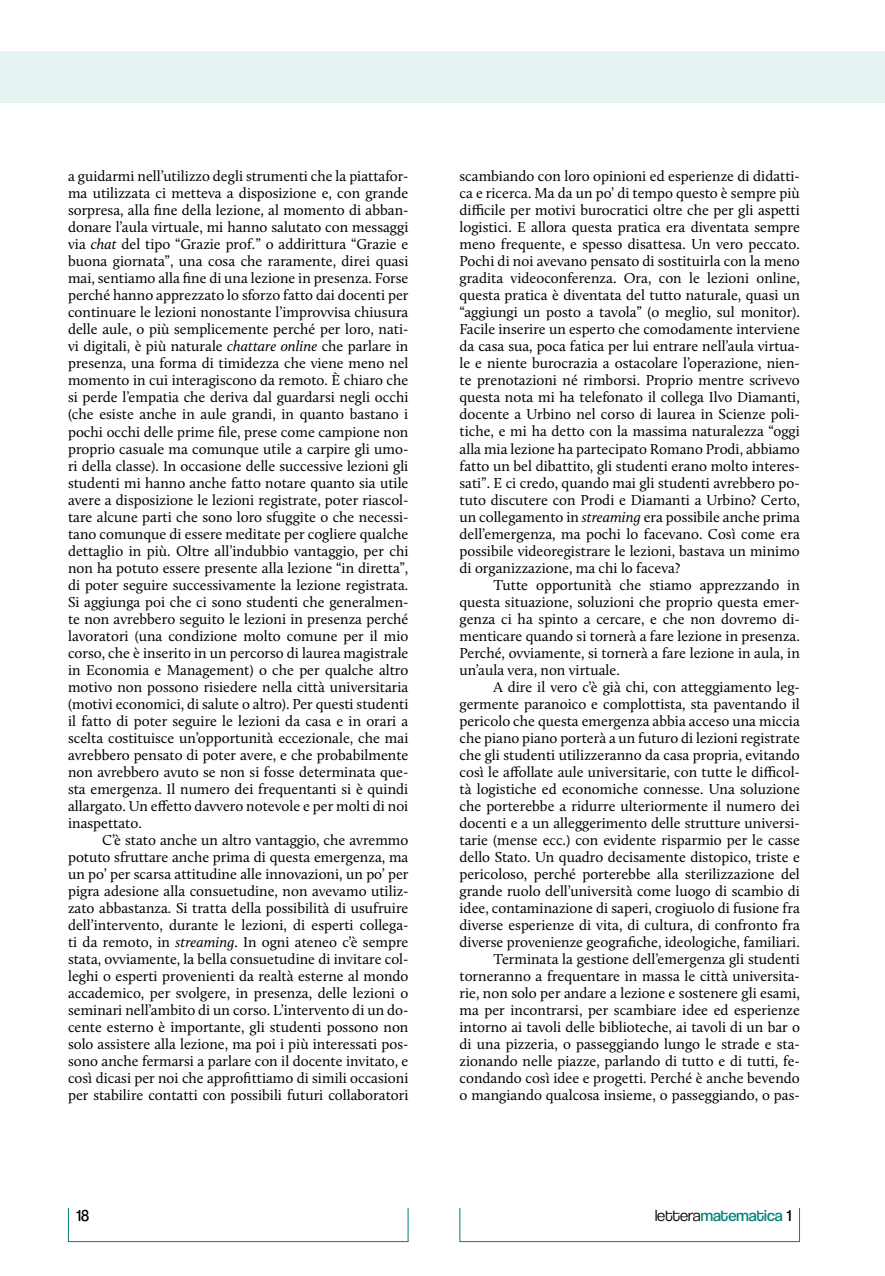
<style>
.page{position:relative;width:885px;height:1276px;background:#fff}
.page>*{position:absolute;margin:0;border:0;box-sizing:border-box;transform-origin:0 0}
.t1{font:16.5px "Coolvetica Bk";color:#008179}
.t2{font:16.5px "Coolvetica Bk";color:#000}
.t3{font:14.85px/17px "Calluna";color:#000;text-align:justify}
.s1{font-style:italic}
.s2{font-family:"Coolvetica Lt";color:#000}
.s3{color:#000}
</style>
<div class="page">
<div style="left:0;top:51px;width:884px;height:51px;background:#e5f4f3"></div>
<hr style="left:459px;top:1241px;width:340px;height:1px;background:#008179">
<hr style="left:459px;top:1208px;width:1px;height:34px;background:#008179">
<hr style="left:799px;top:1208px;width:1px;height:33px;background:#008179">
<hr style="left:68px;top:1241px;width:340px;height:1px;background:#008179">
<hr style="left:68px;top:1208px;width:1px;height:34px;background:#008179">
<hr style="left:407px;top:1208px;width:1px;height:33px;background:#008179">
<p class="t3" style="left:68px;top:168px;width:342px">a guidarmi nell’utilizzo degli strumenti che la piattafor&shy;ma utilizzata ci metteva a disposizione e, con grande sorpresa, alla fine della lezione, al momento di abban&shy;donare l’aula virtuale, mi hanno salutato con messaggi via <span class="s1">chat</span> del tipo “Grazie prof.” o addirittura “Grazie e buona giornata”, una cosa che raramente, direi quasi mai, sentiamo alla fine di una lezione in presenza. Forse perché hanno apprezzato lo sforzo fatto dai docenti per continuare le lezioni nonostante l’improvvisa chiusura delle aule, o più semplicemente perché per loro, nati&shy;vi digitali, è più naturale <span class="s1">chattare online</span> che parlare in presenza, una forma di timidezza che viene meno nel momento in cui interagiscono da remoto. È chiaro che si perde l’empatia che deriva dal guardarsi negli occhi (che esiste anche in aule grandi, in quanto bastano i pochi occhi delle prime file, prese come campione non proprio casuale ma comunque utile a carpire gli umo&shy;ri della classe). In occasione delle successive lezioni gli studenti mi hanno anche fatto notare quanto sia utile avere a disposizione le lezioni registrate, poter riascol&shy;tare alcune parti che sono loro sfuggite o che necessi&shy;tano comunque di essere meditate per cogliere qualche dettaglio in più. Oltre all’indubbio vantaggio, per chi non ha potuto essere presente alla lezione “in diretta”, di poter seguire successivamente la lezione registrata.<br>Si aggiunga poi che ci sono studenti che generalmen&shy;te non avrebbero seguito le lezioni in presenza perché lavoratori (una condizione molto comune per il mio corso, che è inserito in un percorso di laurea magistrale in Economia e Management) o che per qualche altro motivo non possono risiedere nella città universitaria (motivi economici, di salute o altro). Per questi studenti il fatto di poter seguire le lezioni da casa e in orari a scelta costituisce un’opportunità eccezionale, che mai avrebbero pensato di poter avere, e che probabilmente non avrebbero avuto se non si fosse determinata que&shy;sta emergenza. Il numero dei frequentanti si è quindi allargato. Un effetto davvero notevole e per molti di noi inaspettato.</p>
<p class="t3" style="left:68px;top:831px;width:342px;text-indent:34px">C’è stato anche un altro vantaggio, che avremmo potuto sfruttare anche prima di questa emergenza, ma un po’ per scarsa attitudine alle innovazioni, un po’ per pigra adesione alla consuetudine, non avevamo utiliz&shy;zato abbastanza. Si tratta della possibilità di usufruire dell’intervento, durante le lezioni, di esperti collega&shy;ti da remoto, in <span class="s1">streaming</span>. In ogni ateneo c’è sempre stata, ovviamente, la bella consuetudine di invitare col&shy;leghi o esperti provenienti da realtà esterne al mondo accademico, per svolgere, in presenza, delle lezioni o seminari nell’ambito di un corso. L’intervento di un do&shy;cente esterno è importante, gli studenti possono non solo assistere alla lezione, ma poi i più interessati pos&shy;sono anche fermarsi a parlare con il docente invitato, e così dicasi per noi che approfittiamo di simili occasioni per stabilire contatti con possibili futuri collaboratori</p>
<p class="t3" style="left:459px;top:168px;width:342px">scambiando con loro opinioni ed esperienze di didatti&shy;ca e ricerca. Ma da un po’ di tempo questo è sempre più difficile per motivi burocratici oltre che per gli aspetti logistici. E allora questa pratica era diventata sempre meno frequente, e spesso disattesa. Un vero peccato.<br>Pochi di noi avevano pensato di sostituirla con la meno gradita videoconferenza. Ora, con le lezioni online, questa pratica è diventata del tutto naturale, quasi un “aggiungi un posto a tavola” (o meglio, sul monitor).<br>Facile inserire un esperto che comodamente interviene da casa sua, poca fatica per lui entrare nell’aula virtua&shy;le e niente burocrazia a ostacolare l’operazione, nien&shy;te prenotazioni né rimborsi. Proprio mentre scrivevo questa nota mi ha telefonato il collega Ilvo Diamanti, docente a Urbino nel corso di laurea in Scienze poli&shy;tiche, e mi ha detto con la massima naturalezza “oggi alla mia lezione ha partecipato Romano Prodi, abbiamo fatto un bel dibattito, gli studenti erano molto interes&shy;sati”. E ci credo, quando mai gli studenti avrebbero po&shy;tuto discutere con Prodi e Diamanti a Urbino? Certo, un collegamento in <span class="s1">streaming</span> era possibile anche prima dell’emergenza, ma pochi lo facevano. Così come era possibile videoregistrare le lezioni, bastava un minimo di organizzazione, ma chi lo faceva?</p>
<p class="t3" style="left:459px;top:576px;width:342px;text-indent:34px">Tutte opportunità che stiamo apprezzando in questa situazione, soluzioni che proprio questa emer&shy;genza ci ha spinto a cercare, e che non dovremo di&shy;menticare quando si tornerà a fare lezione in presenza.<br>Perché, ovviamente, si tornerà a fare lezione in aula, in un’aula vera, non virtuale.</p>
<p class="t3" style="left:459px;top:678px;width:342px;text-align:right">A dire il vero c’è già chi, con atteggiamento leg&shy;germente paranoico e complottista, sta paventando il pericolo che questa emergenza abbia acceso una miccia che piano piano porterà a un futuro di lezioni registrate che gli studenti utilizzeranno da casa propria, evitando così le affollate aule universitarie, con tutte le difficol&shy;tà logistiche ed economiche connesse. Una soluzione che porterebbe a ridurre ulteriormente il numero dei docenti e a un alleggerimento delle strutture universi&shy;tarie (mense ecc.) con evidente risparmio per le casse dello Stato. Un quadro decisamente distopico, triste e pericoloso, perché porterebbe alla sterilizzazione del grande ruolo dell’università come luogo di scambio di idee, contaminazione di saperi, crogiuolo di fusione fra diverse esperienze di vita, di cultura, di confronto fra diverse provenienze geografiche, ideologiche, familiari.<br>Terminata la gestione dell’emergenza gli studenti torneranno a frequentare in massa le città universita&shy;rie, non solo per andare a lezione e sostenere gli esami, ma per incontrarsi, per scambiare idee ed esperienze intorno ai tavoli delle biblioteche, ai tavoli di un bar o di una pizzeria, o passeggiando lungo le strade e sta&shy;zionando nelle piazze, parlando di tutto e di tutti, fe&shy;condando così idee e progetti. Perché è anche bevendo o mangiando qualcosa insieme, o passeggiando, o pas-</p>
<p class="t2" style="left:77px;top:1205px;width:14px">18</p>
<p class="t1" style="left:655px;top:1205px;width:138px"><span class="s2">lettera</span>matematica <span class="s3">1</span></p>
</div>
